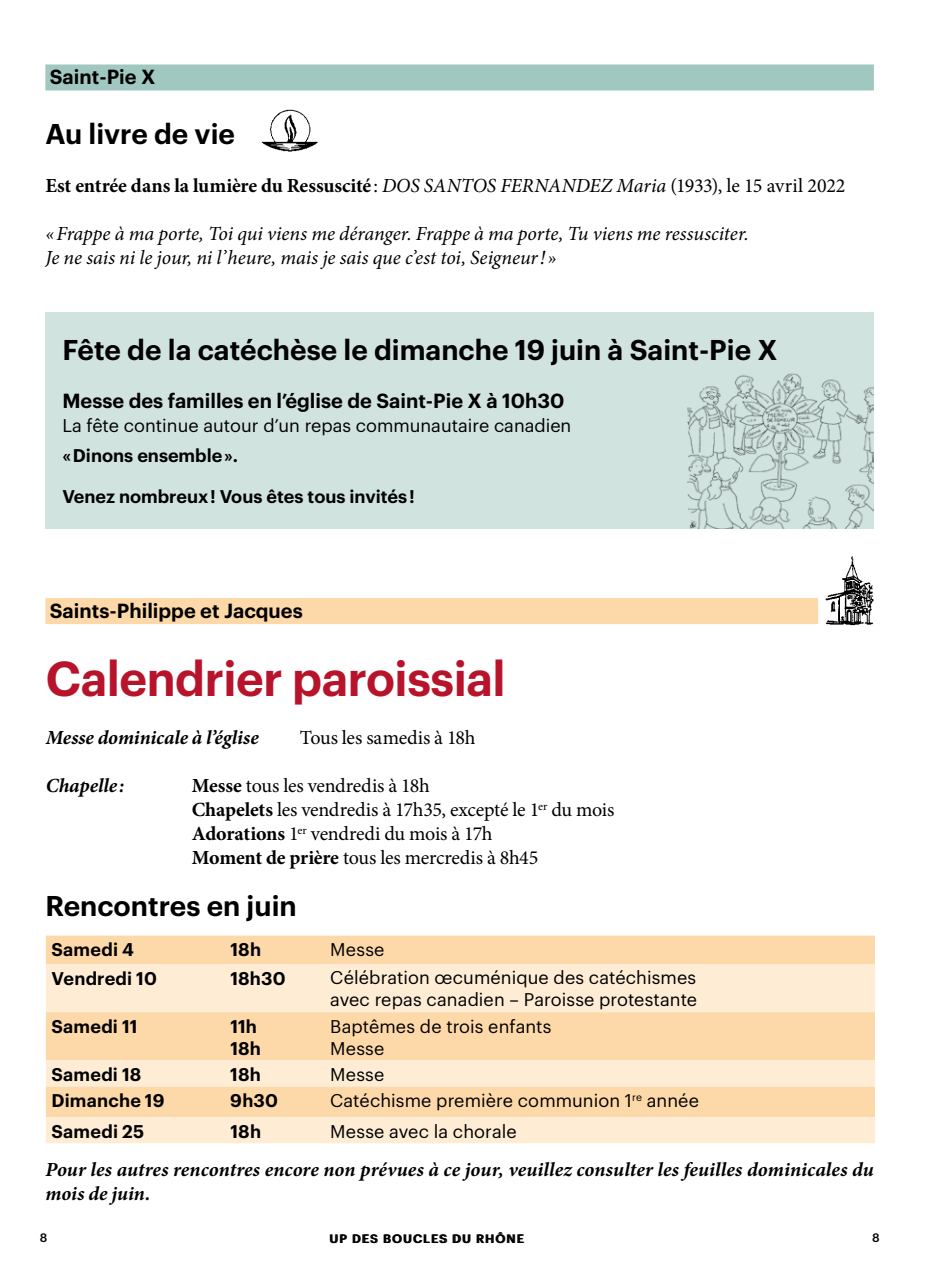
<style>
.page{position:relative;width:942px;height:1276px;background:#fff}
.page>*{position:absolute;margin:0;border:0;box-sizing:border-box;transform-origin:0 0}
.t1{font:600 48px "Graphik";letter-spacing:-.01em;color:#b7142c}
.t2{font:600 28px "Graphik";color:#000}
.t3{font:20px/24px "Minion Pro";letter-spacing:-.015em;color:#000}
.t4{font:italic 20px/24px "Minion Pro";letter-spacing:-.005em;color:#000}
.t5{font:italic 700 20px/24px "Minion Pro";color:#000}
.t6{font:600 20px "Graphik";color:#000}
.t7{font:700 20px "Minion Pro";letter-spacing:-.005em;color:#000}
.t8{font:18px/22px "Graphik";letter-spacing:.005em;color:#000}
.t9{font:600 18px/22px "Graphik";letter-spacing:.005em;color:#000}
.t10{font:500 12px "Graphik";letter-spacing:.105em;color:#000}
.s1{font-weight:400}
.s2{font-weight:400;font-style:italic}
.s3{font-weight:700}
</style>
<div class="page">
<div style="left:45px;top:64px;width:828px;height:26px;background:#a1c8c0"></div>
<img style="left:825px;top:556px;width:49px;height:70px">
<div style="left:45px;top:598px;width:772px;height:26px;background:#fdd8a9"></div>
<div style="left:46px;top:935px;width:828px;height:29px;background:#fdd8a9"></div>
<svg style="left:46px;top:964px;width:828px;height:179px;fill:#feecd5"></svg>
<div style="left:45px;top:312px;width:828px;height:216px;background:#d0e3df"></div>
<img style="left:261px;top:109px;width:57px;height:43px">
<img style="left:687px;top:373px;width:186px;height:155px">
<p class="t6" style="left:50px;top:62px;width:107px">Saint-Pie X</p>
<h2 class="t2" style="left:45px;top:112px;width:191px">Au livre de vie</h2>
<p class="t7" style="left:45px;top:172px;width:801px">Est entrée dans la lumière du Ressuscité<span class="s1">:</span> <span class="s2">DOS SANTOS FERNANDEZ Maria</span> <span class="s1">(1933), le 15 avril 2022</span></p>
<p class="t4" style="left:45px;top:222px;width:704px">«Frappe à ma porte, Toi qui viens me déranger. Frappe à ma porte, Tu viens me ressusciter.<br>Je ne sais ni le jour, ni l’heure, mais je sais que c’est toi, Seigneur!»</p>
<h2 class="t2" style="left:62px;top:329px;width:716px">Fête de la catéchèse le dimanche 19 juin à Saint-Pie X</h2>
<p class="t6" style="left:62px;top:386px;width:503px">Messe des familles en l’église de Saint-Pie X à 10h30</p>
<p class="t8" style="left:62px;top:413px;width:510px">La fête continue autour d’un repas communautaire canadien</p>
<p class="t9" style="left:62px;top:443px;width:177px">« Dinons ensemble ».</p>
<p class="t9" style="left:62px;top:484px;width:353px">Venez nombreux ! Vous êtes tous invités !</p>
<p class="t6" style="left:50px;top:595px;width:254px">Saints-Philippe et Jacques</p>
<h1 class="t1" style="left:46px;top:642px;width:461px">Calendrier paroissial</h1>
<p class="t5" style="left:46px;top:725px;width:214px">Messe dominicale à l’église</p>
<p class="t3" style="left:300px;top:726px;width:177px">Tous les samedis à 18h</p>
<p class="t5" style="left:46px;top:773px;width:80px">Chapelle:</p>
<p class="t3" style="left:192px;top:774px;width:424px"><span class="s3">Messe</span> tous les vendredis à 18h<br><span class="s3">Chapelets</span> les vendredis à 17h35, excepté le 1<sup>er</sup> du mois <span class="s3">Adorations</span> 1<sup>er</sup> vendredi du mois à 17h<br><span class="s3">Moment de prière</span> tous les mercredis à 8h45</p>
<h2 class="t2" style="left:45px;top:884px;width:253px">Rencontres en juin</h2>
<p class="t9" style="left:51px;top:937px;width:84px">Samedi 4</p>
<p class="t9" style="left:230px;top:937px;width:32px">18h</p>
<p class="t8" style="left:330px;top:937px;width:56px">Messe</p>
<p class="t9" style="left:51px;top:965px;width:107px">Vendredi 10</p>
<p class="t9" style="left:230px;top:965px;width:57px">18h30</p>
<p class="t8" style="left:330px;top:965px;width:368px">Célébration œcuménique des catéchismes avec repas canadien – Paroisse protestante</p>
<p class="t9" style="left:51px;top:1013px;width:87px">Samedi 11</p>
<p class="t9" style="left:230px;top:1013px;width:32px">11h<br>18h</p>
<p class="t8" style="left:330px;top:1013px;width:223px">Baptêmes de trois enfants<br>Messe</p>
<p class="t9" style="left:51px;top:1061px;width:91px">Samedi 18</p>
<p class="t9" style="left:230px;top:1061px;width:32px">18h</p>
<p class="t8" style="left:330px;top:1061px;width:56px">Messe</p>
<p class="t9" style="left:51px;top:1087px;width:115px">Dimanche 19</p>
<p class="t9" style="left:230px;top:1087px;width:49px">9h30</p>
<p class="t8" style="left:330px;top:1087px;width:370px">Catéchisme première communion 1<sup>re</sup> année</p>
<p class="t9" style="left:51px;top:1118px;width:94px">Samedi 25</p>
<p class="t9" style="left:230px;top:1118px;width:32px">18h</p>
<p class="t8" style="left:330px;top:1118px;width:188px">Messe avec la chorale</p>
<p class="t5" style="left:45px;top:1157px;width:829px">Pour les autres rencontres encore non prévues à ce jour, veuillez consulter les feuilles dominicales du mois de juin.</p>
<p class="t10" style="left:40px;top:1228px;width:9px">8</p>
<p class="t10" style="left:330px;top:1229px;width:196px">UP DES BOUCLES DU RHÔNE</p>
<p class="t10" style="left:871px;top:1228px;width:9px">8</p>
</div>
